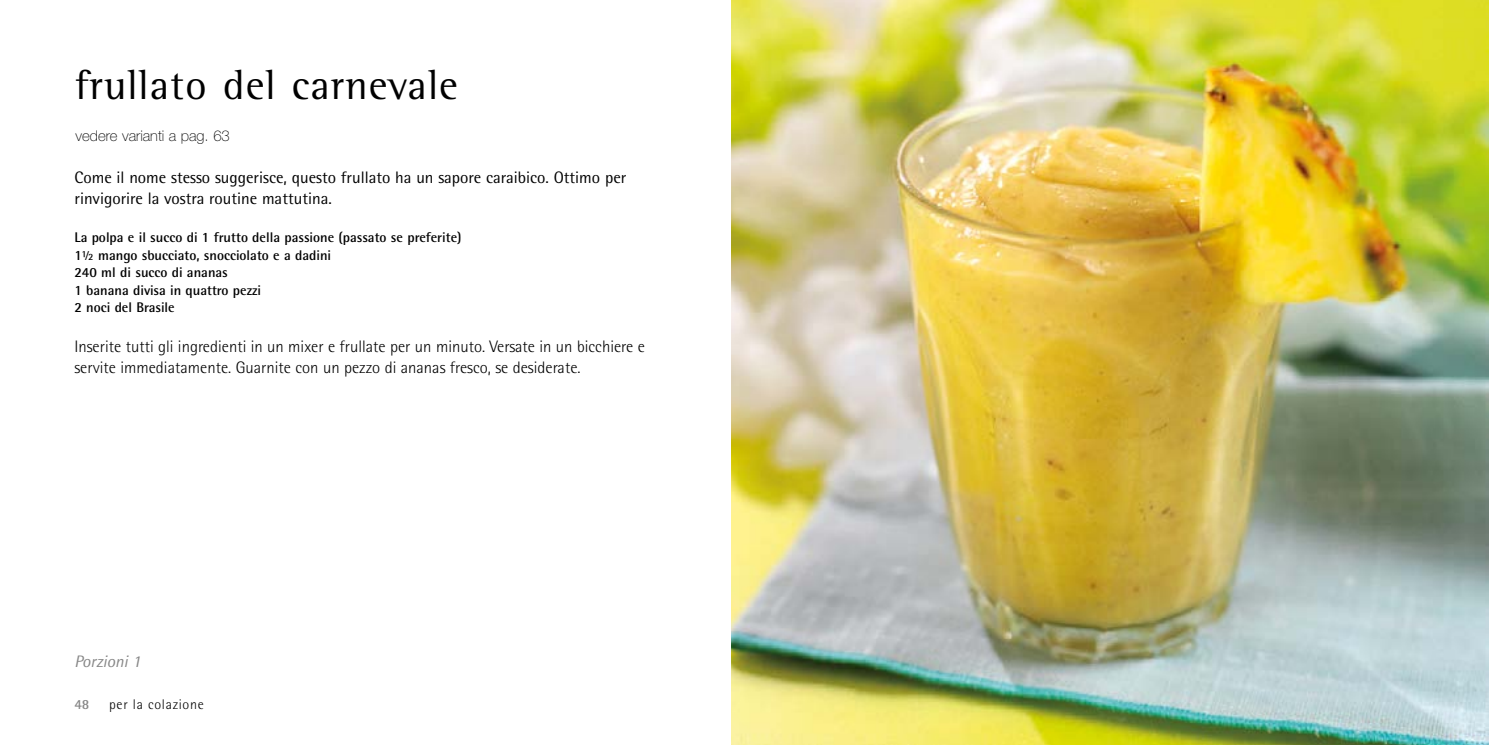
<style>
.page{position:relative;width:1489px;height:745px;background:#fff}
.page>*{position:absolute;margin:0;border:0;box-sizing:border-box;transform-origin:0 0}
.A_Head{font:42px "Rotis Semi Serif";letter-spacing:.025em;color:#000}
.Method_Text{font:300 16.62px/21px "Rotis Semi Sans";color:#000}
.Standfirst{font:16.62px/21px "Rotis Semi Sans";color:#000}
.Serving_Text{font:italic 16.62px "Rotis Semi Sans";color:#878787}
.D_Head{font:100 14.88px "Helvetica Neue";color:#000}
.Ingredients{font:700 14px "Rotis Semi Sans";color:#000}
.Running_Head_Right{font:300 14px "Rotis Semi Sans";letter-spacing:.05em;color:#000}
.Folio_Left{font:700 14px "Rotis Semi Sans";color:#878787}
</style>
<div class="page">
<img style="left:731px;top:0;width:757px;height:744px">
<p class="A_Head" style="left:74px;top:61px;width:385px">frullato del carnevale</p>
<p class="D_Head" style="left:75px;top:127px;width:156px">vedere varianti a pag. 63</p>
<p class="Standfirst" style="left:74px;top:167px;width:553px">Come il nome stesso suggerisce, questo frullato ha un sapore caraibico. Ottimo per rinvigorire la vostra routine mattutina.</p>
<p class="Ingredients" style="left:74px;top:229px;width:389px">La polpa e il succo di 1 frutto della passione (passato se preferite)</p>
<p class="Ingredients" style="left:74px;top:246px;width:258px">1½ mango sbucciato, snocciolato e a dadini</p>
<p class="Ingredients" style="left:74px;top:264px;width:155px">240 ml di succo di ananas</p>
<p class="Ingredients" style="left:74px;top:281px;width:188px">1 banana divisa in quattro pezzi</p>
<p class="Ingredients" style="left:74px;top:299px;width:102px">2 noci del Brasile</p>
<p class="Method_Text" style="left:74px;top:335px;width:572px">Inserite tutti gli ingredienti in un mixer e frullate per un minuto. Versate in un bicchiere e servite immediatamente. Guarnite con un pezzo di ananas fresco, se desiderate.</p>
<p class="Serving_Text" style="left:74px;top:651px;width:68px">Porzioni 1</p>
<p class="Folio_Left" style="left:74px;top:695px;width:17px">48</p>
<p class="Running_Head_Right" style="left:109px;top:695px;width:96px">per la colazione</p>
</div>
